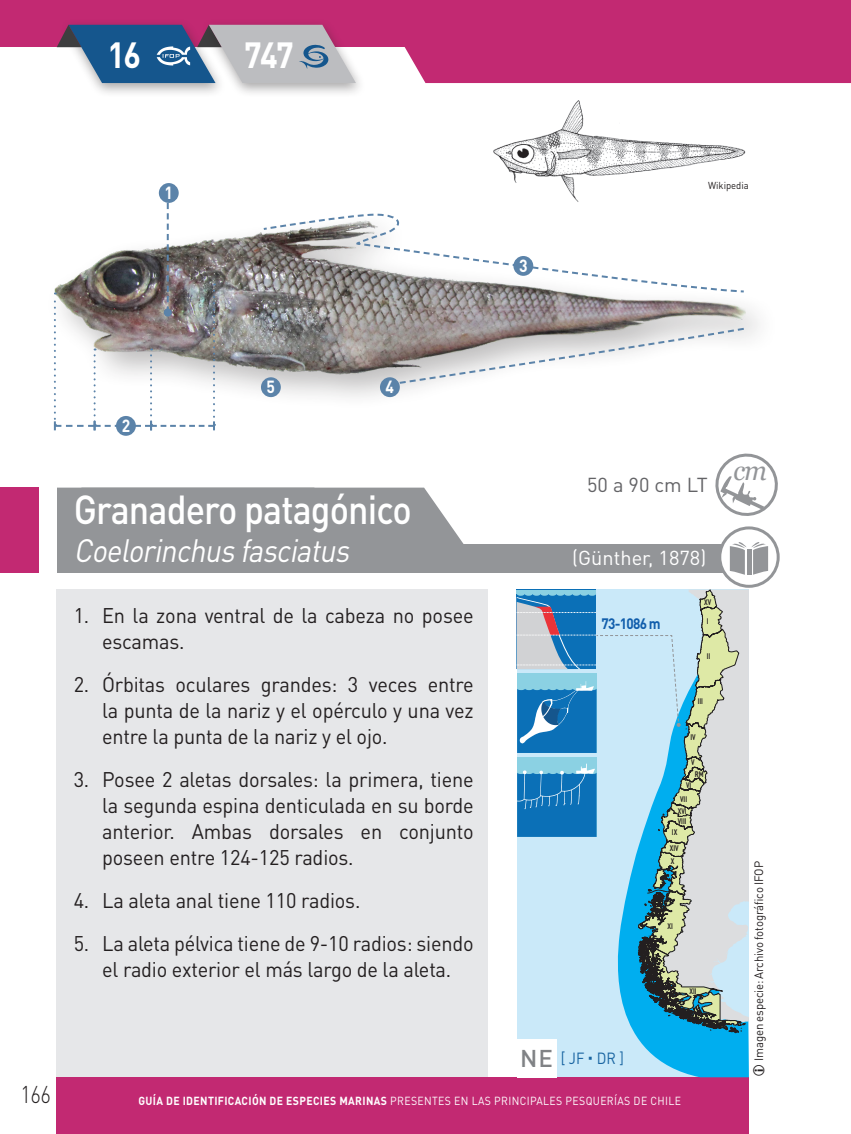
<style>
.page{position:relative;width:851px;height:1134px;background:#fff}
.page>*{position:absolute;margin:0;border:0;box-sizing:border-box;transform-origin:0 0}
.t1{font:500 40px "DIN Pro";letter-spacing:-.025em;color:#fff;scale:.9 1}
.t2{font:700 36px "DIN Pro";color:#fff;scale:.9 1}
.t3{font:italic 32px "DIN Pro";color:#fff;scale:.9 1}
.t4{font:italic 27px "Georgia";color:#939598;scale:.96 1}
.t5{font:300 24px "DIN Pro";color:#231f20;scale:.85 1}
.t6{font:500 24px "DIN Pro";color:#808285}
.t7{font:21px/26px "DIN Pro";letter-spacing:-.01em;color:#231f20;text-align:justify;scale:.95 1}
.t8{font:20px "DIN Pro";color:#fff}
.t9{font:20px "DIN Pro";color:#636366}
.t10{font:700 17.4px "DIN Pro";color:#fff;scale:.9 1}
.t11{font:16px "DIN Pro";color:#1864a1;scale:.9 1}
.t12{font:700 15px "DIN Pro";letter-spacing:-.05em;color:#115eac;scale:.9 1}
.t13{font:12px "DIN Pro";letter-spacing:-.01em;color:#231f20;scale:.95 1}
.t14{font:11.6px "DIN Pro";letter-spacing:.035em;color:#fff;scale:.9 1}
.t15{font:10px "DIN Pro";color:#231f20;scale:.95 1}
.t16{font:700 8px/13.6px "DIN Pro";letter-spacing:-.01em;color:#231f20;scale:.75 1}
.s1{font-weight:700}
</style>
<div class="page">
<div style="left:57px;top:1077px;width:691px;height:57px;background:#c22972"></div>
<div style="left:0;top:0;width:850px;height:47px;background:#c22972"></div>
<div style="left:404px;top:47px;width:446px;height:36px;background:#c22972"></div>
<svg style="left:715px;top:453px;width:63px;height:63px"></svg>
<div style="left:0;top:544px;width:748px;height:29px;background:#939598"></div>
<svg style="left:719px;top:528px;width:59px;height:58px"></svg>
<div style="left:718px;top:526px;width:61px;height:62px;border:3px solid #939598;border-radius:50%"></div>
<svg style="left:729px;top:541px;width:39px;height:34px"></svg>
<div style="left:60px;top:18px;width:166px;height:80px;background:#231f20;opacity:.4"></div>
<div style="left:517px;top:590px;width:231px;height:487px;background:#cae9f9"></div>
<div style="left:517px;top:1039px;width:39px;height:38px;background:#fff"></div>
<div style="left:57px;top:590px;width:431px;height:487px;background:#e6e7e9"></div>
<div style="left:200px;top:18px;width:167px;height:80px;background:#231f20;opacity:.4"></div>
<svg style="left:57px;top:25px;width:299px;height:58px"></svg>
<div style="left:57px;top:488px;width:407px;height:56px;background:#939598"></div>
<div style="left:0;top:488px;width:57px;height:85px;background:#c22972"></div>
<div style="left:40px;top:484px;width:17px;height:92px;background:#fff"></div>
<svg style="left:634px;top:1033px;width:114px;height:44px;fill:#00aeef"></svg>
<svg style="left:516px;top:589px;width:232px;height:444px"></svg>
<div style="left:44px;top:210px;width:736px;height:200px;background:#231f20;opacity:.3"></div>
<img style="left:215px;top:220px;width:530px;height:160px">
<div style="left:261px;top:377px;width:20px;height:20px;background:#5b83a9;border-radius:50%"></div>
<div style="left:159px;top:183px;width:20px;height:20px;background:#5b83a9;border-radius:50%"></div>
<img style="left:54px;top:203px;width:161px;height:227px">
<div style="left:164px;top:309px;width:8px;height:8px;background:#5b83a9;border-radius:50%"></div>
<div style="left:116px;top:416px;width:20px;height:20px;background:#5b83a9;border-radius:50%"></div>
<svg style="left:262px;top:213px;width:483px;height:81px"></svg>
<div style="left:513px;top:256px;width:20px;height:20px;background:#5b83a9;border-radius:50%"></div>
<svg style="left:387px;top:326px;width:359px;height:60px"></svg>
<div style="left:380px;top:377px;width:20px;height:20px;background:#5b83a9;border-radius:50%"></div>
<img style="left:493px;top:100px;width:253px;height:102px">
<p class="t2" style="left:107px;top:31px;width:39px">16</p>
<p class="t2" style="left:244px;top:31px;width:57px">747</p>
<p class="t10" style="left:164px;top:181px;width:11px">1</p>
<p class="t10" style="left:122px;top:414px;width:11px">2</p>
<p class="t10" style="left:266px;top:375px;width:11px">5</p>
<p class="t10" style="left:385px;top:375px;width:11px">4</p>
<p class="t10" style="left:519px;top:254px;width:11px">3</p>
<p class="t15" style="left:708px;top:179px;width:44px">Wikipedia</p>
<p class="t9" style="left:587px;top:471px;width:122px">50 a 90 cm LT</p>
<p class="t1" style="left:74px;top:482px;width:377px">Granadero patagónico</p>
<p class="t3" style="left:74px;top:528px;width:315px">Coelorinchusfasciatus</p>
<p class="t8" style="left:572px;top:544px;width:135px">(Günther, 1878)</p>
<p class="t7" style="left:102px;top:601px;width:392px;text-indent:-28px">1. En la zona ventral de la cabeza no posee escamas.</p>
<p class="t7" style="left:102px;top:670px;width:392px;text-indent:-28px">2. Órbitas oculares grandes: 3 veces entre la punta de la nariz y el opérculo y una vez entre la punta de la nariz y el ojo.</p>
<p class="t7" style="left:102px;top:765px;width:392px;text-indent:-28px">3. Posee 2 aletas dorsales: la primera, tiene la segunda espina denticulada en su borde anterior. Ambas dorsales en conjunto poseen entre 124-125 radios.</p>
<p class="t7" style="left:74px;top:886px;width:303px">4. La aleta anal tiene 110 radios.</p>
<p class="t7" style="left:74px;top:929px;width:422px;text-align:center">5. La aleta pélvica tiene de 9-10 radios: siendo el radio exterior el más largo de la aleta.</p>
<p class="t12" style="left:601px;top:614px;width:67px">73-1086 m</p>
<p class="t16" style="left:704px;top:595px;width:11px">XV</p>
<p class="t16" style="left:706px;top:613px;width:4px">I</p>
<p class="t16" style="left:706px;top:649px;width:6px">II</p>
<p class="t16" style="left:697px;top:694px;width:9px">III</p>
<p class="t16" style="left:690px;top:730px;width:9px">IV</p>
<p class="t16" style="left:691px;top:755px;width:6px">V</p>
<p class="t16" style="left:680px;top:778px;width:17px;text-indent:6px">VI<br>VII</p>
<p class="t16" style="left:677px;top:814px;width:13px">VIII</p>
<p class="t16" style="left:669px;top:824px;width:13px;line-height:15.2px">IX<br>XIV</p>
<p class="t16" style="left:671px;top:854px;width:6px">X</p>
<p class="t16" style="left:694px;top:767px;width:13px">RM</p>
<p class="t16" style="left:677px;top:804px;width:13px">XVI</p>
<p class="t6" style="left:520px;top:1042px;width:34px">NE</p>
<p class="t11" style="left:560px;top:1047px;width:72px">[ JF DR ]</p>
<p class="t16" style="left:667px;top:919px;width:9px">XI</p>
<p class="t16" style="left:689px;top:984px;width:11px">XII</p>
<p class="t5" style="left:21px;top:1078px;width:37px">166</p>
<p class="t14" style="left:138px;top:1093px;width:604px"><span class="s1">GUÍA DE IDENTIFICACIÓN DE ESPECIES MARINAS</span> PRESENTES EN LAS PRINCIPALES PESQUERÍAS DE CHILE</p>
<p class="t4" style="left:733px;top:454px;width:36px">cm</p>
<p class="t13" style="left:750px;top:1061px;width:212px;rotate:-90deg">Imagen especie: Archivo fotográfico IFOP</p>
</div>
